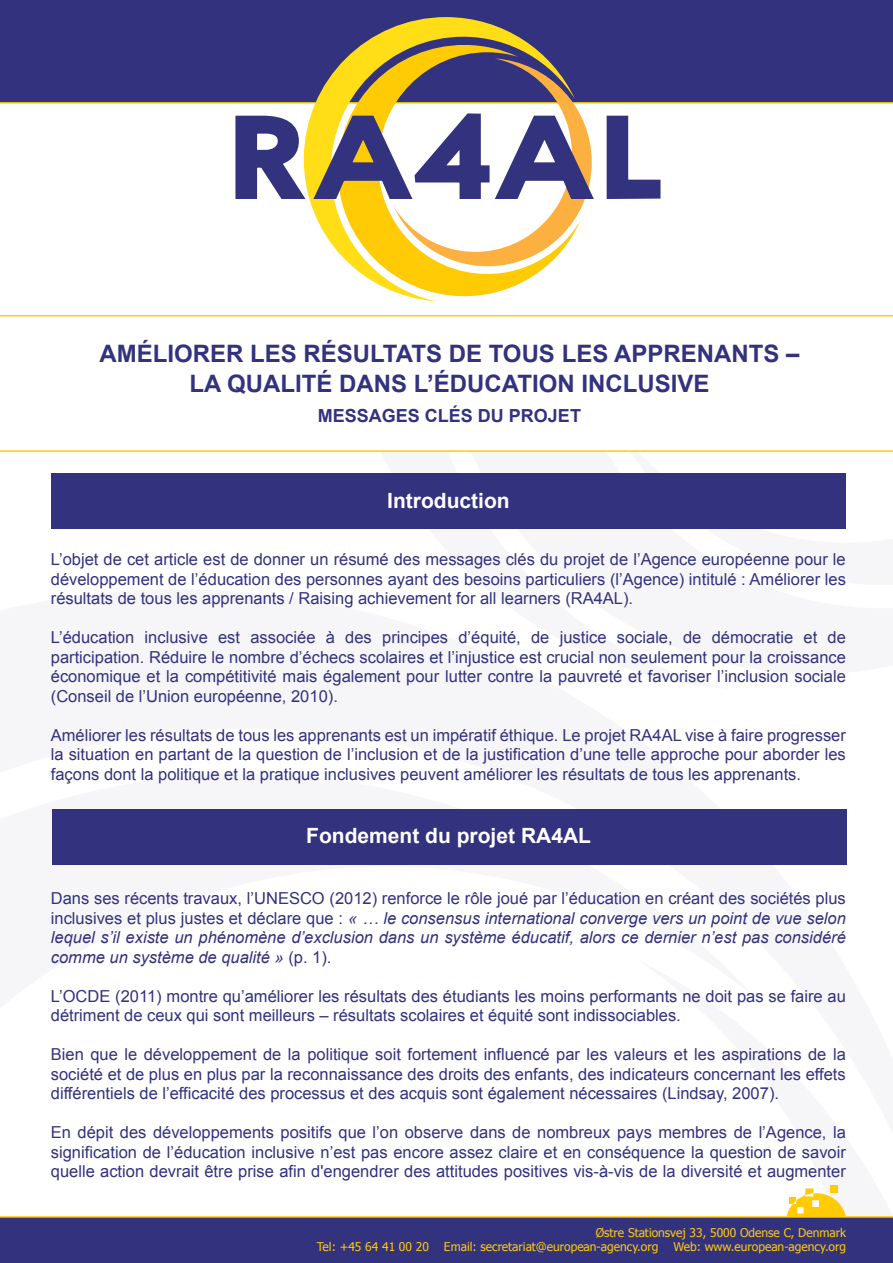
<style>
.page{position:relative;width:893px;height:1263px;background:#fff}
.page>*{position:absolute;margin:0;border:0;box-sizing:border-box;transform-origin:0 0}
.t1{font:137.1px "Cacophony Loud";letter-spacing:.015em;color:#32327f}
.t2{font:700 24px/30px "Arial";color:#32327f;text-align:center}
.t3{font:700 21px "Arial";color:#fff}
.t4{font:700 18px "Arial";color:#32327f}
.t5{font:16.5px/19.5px "Arial";color:#32327f;text-align:justify}
.t6{font:italic 16.5px/19.5px "Arial";color:#32327f;text-align:justify}
.t7{font:12px "Tahoma";color:#ffcb05}
.s1{font-style:normal}
</style>
<div class="page">
<div style="left:0;top:1217px;width:893px;height:46px;background:#32327f"></div>
<div style="left:830px;top:1185px;width:8px;height:8px;background:#ffcb05"></div>
<svg style="left:786px;top:1188px;width:60px;height:28px"></svg>
<hr style="left:0;top:1216px;width:893px;height:2px;background:#ffcb05">
<hr style="left:0;top:315px;width:893px;height:1px;background:#ffcb05">
<div style="left:0;top:0;width:893px;height:103px;background:#32327f"></div>
<hr style="left:0;top:450px;width:893px;height:2px;background:#ffcb05">
<hr style="left:0;top:102px;width:893px;height:2px;background:#ffcb05">
<svg style="left:361px;top:17px;width:170px;height:284px"></svg>
<svg style="left:346px;top:45px;width:201px;height:251px"></svg>
<svg style="left:234px;top:58px;width:362px;height:208px"></svg>
<svg style="left:606px;top:115px;width:55px;height:84px"></svg>
<div style="left:52px;top:809px;width:794px;height:55px;background:#32327f"></div>
<div style="left:51px;top:474px;width:795px;height:55px;background:#32327f"></div>
<h1 class="t1" style="left:226px;top:85px;width:438px">RA4AL</h1>
<h2 class="t2" style="left:99px;top:339px;width:702px">AMÉLIORER LES RÉSULTATS DE TOUS LES APPRENANTS –<br>LA QUALITÉ DANS L’ÉDUCATION INCLUSIVE</h2>
<p class="t4" style="left:318px;top:403px;width:265px">MESSAGES CLÉS DU PROJET</p>
<p class="t3" style="left:387px;top:487px;width:124px">Introduction</p>
<p class="t5" style="left:51px;top:550px;width:797px">L’objet de cet article est de donner un résumé des messages clés du projet de l’Agence européenne pour le développement de l’éducation des personnes ayant des besoins particuliers (l’Agence) intitulé : Améliorer les résultats de tous les apprenants / Raising achievement for all learners (RA4AL).</p>
<p class="t5" style="left:51px;top:628px;width:797px">L’éducation inclusive est associée à des principes d’équité, de justice sociale, de démocratie et de participation. Réduire le nombre d’échecs scolaires et l’injustice est crucial non seulement pour la croissance économique et la compétitivité mais également pour lutter contre la pauvreté et favoriser l’inclusion sociale (Conseil de l’Union européenne, 2010).</p>
<p class="t5" style="left:51px;top:725px;width:797px">Améliorer les résultats de tous les apprenants est un impératif éthique. Le projet RA4AL vise à faire progresser la situation en partant de la question de l’inclusion et de la justification d’une telle approche pour aborder les façons dont la politique et la pratique inclusives peuvent améliorer les résultats de tous les apprenants.</p>
<p class="t3" style="left:306px;top:821px;width:286px">Fondement du projet RA4AL</p>
<p class="t6" style="left:51px;top:889px;width:797px"><span class="s1">Dans ses récents travaux, l’UNESCO (2012) renforce le rôle joué par l’éducation en créant des sociétés plus inclusives et plus justes et déclare que :</span> « … le consensus international converge vers un point de vue selon lequel s’il existe un phénomène d’exclusion dans un système éducatif, alors ce dernier n’est pas considéré comme un système de qualité » <span class="s1">(p. 1).</span></p>
<p class="t5" style="left:51px;top:986px;width:797px">L’OCDE (2011) montre qu’améliorer les résultats des étudiants les moins performants ne doit pas se faire au détriment de ceux qui sont meilleurs – résultats scolaires et équité sont indissociables.</p>
<p class="t5" style="left:51px;top:1045px;width:796px">Bien que le développement de la politique soit fortement influencé par les valeurs et les aspirations de la société et de plus en plus par la reconnaissance des droits des enfants, des indicateurs concernant les effets différentiels de l’efficacité des processus et des acquis sont également nécessaires (Lindsay, 2007).</p>
<p class="t5" style="left:51px;top:1123px;width:797px">En dépit des développements positifs que l’on observe dans de nombreux pays membres de l’Agence, la signification de l’éducation inclusive n’est pas encore assez claire et en conséquence la question de savoir quelle action devrait être prise afin d'engendrer des attitudes positives vis-à-vis de la diversité et augmenter</p>
<p class="t7" style="left:596px;top:1225px;width:252px">Østre Stationsvej 33, 5000 Odense C, Denmark</p>
<p class="t7" style="left:317px;top:1238px;width:114px">Tel: +45 64 41 00 20</p>
<p class="t7" style="left:444px;top:1238px;width:216px">Email: secretariat@european-agency.org</p>
<p class="t7" style="left:673px;top:1238px;width:174px">Web: www.european-agency.org</p>
</div>
